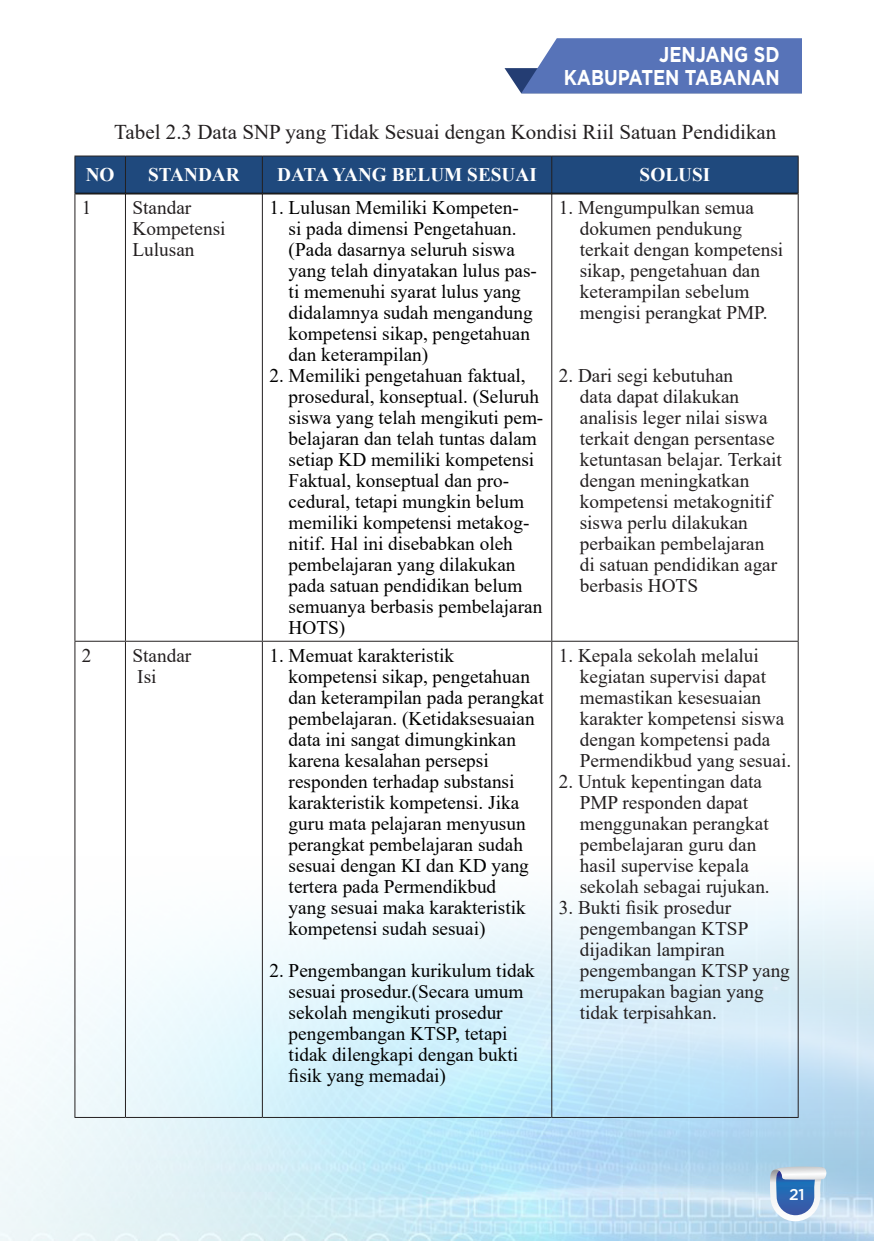
<style>
.page{position:relative;width:874px;height:1241px;background:#fff}
.page>*{position:absolute;margin:0;border:0;box-sizing:border-box;transform-origin:0 0}
.t1{font:700 21.35px/23.1px "Gotham";color:#fff;text-align:right;scale:.85 1}
.t2{font:21px "Times New Roman";color:#231f20}
.List_Paragraph{font:19.25px/21px "Times New Roman";color:#000}
.t3{font:19.25px/21px "Times New Roman";color:#231f20}
.Normal__Web{font:700 19.25px "Times New Roman";color:#fff}
.t4{font:500 15.58px "Gotham";color:#fff}
</style>
<div class="page">
<img style="left:0;top:640px;width:873px;height:600px">
<svg style="left:504px;top:38px;width:297px;height:55px;background:#657fbd"></svg>
<svg style="left:769px;top:1166px;width:58px;height:55px"></svg>
<div style="left:75px;top:156px;width:722px;height:37px;background:#1f497d"></div>
<hr style="left:74px;top:193px;width:1px;height:447px;background:#231f20">
<hr style="left:125px;top:194px;width:1px;height:446px;background:#231f20">
<hr style="left:262px;top:194px;width:1px;height:446px;background:#231f20">
<hr style="left:551px;top:194px;width:1px;height:446px;background:#231f20">
<hr style="left:797px;top:193px;width:1px;height:447px;background:#231f20">
<hr style="left:74px;top:640px;width:51px;height:1px;background:#231f20">
<hr style="left:74px;top:641px;width:1px;height:475px;background:#231f20">
<hr style="left:125px;top:640px;width:137px;height:1px;background:#231f20">
<hr style="left:125px;top:641px;width:1px;height:475px;background:#231f20">
<hr style="left:262px;top:640px;width:289px;height:1px;background:#231f20">
<hr style="left:262px;top:641px;width:1px;height:475px;background:#231f20">
<hr style="left:551px;top:640px;width:247px;height:1px;background:#231f20">
<hr style="left:551px;top:641px;width:1px;height:475px;background:#231f20">
<hr style="left:797px;top:641px;width:1px;height:475px;background:#231f20">
<hr style="left:74px;top:1116px;width:51px;height:1px;background:#231f20">
<hr style="left:125px;top:1116px;width:137px;height:1px;background:#231f20">
<hr style="left:262px;top:1116px;width:289px;height:1px;background:#231f20">
<hr style="left:551px;top:1116px;width:247px;height:1px;background:#231f20">
<hr style="left:74px;top:155px;width:51px;height:1px;background:#231f20">
<hr style="left:74px;top:156px;width:1px;height:37px;background:#231f20">
<hr style="left:125px;top:155px;width:137px;height:1px;background:#231f20">
<hr style="left:125px;top:156px;width:1px;height:37px;background:#231f20">
<hr style="left:262px;top:155px;width:289px;height:1px;background:#231f20">
<hr style="left:262px;top:156px;width:1px;height:37px;background:#231f20">
<hr style="left:551px;top:155px;width:247px;height:1px;background:#231f20">
<hr style="left:551px;top:156px;width:1px;height:37px;background:#231f20">
<hr style="left:797px;top:156px;width:1px;height:37px;background:#231f20">
<hr style="left:75px;top:193px;width:50px;height:1px;background:#000">
<hr style="left:75px;top:194px;width:50px;height:1px;background:#000">
<hr style="left:125px;top:193px;width:137px;height:1px;background:#000">
<hr style="left:125px;top:194px;width:137px;height:1px;background:#000">
<hr style="left:262px;top:193px;width:289px;height:1px;background:#000">
<hr style="left:262px;top:194px;width:289px;height:1px;background:#000">
<hr style="left:551px;top:193px;width:246px;height:1px;background:#000">
<hr style="left:551px;top:194px;width:246px;height:1px;background:#000">
<p class="t1" style="left:563px;top:43px;width:255px">JENJANG SD<br>KABUPATEN TABANAN</p>
<p class="t2" style="left:114px;top:117px;width:663px">Tabel 2.3 Data SNP yang Tidak Sesuai dengan Kondisi Riil Satuan Pendidikan</p>
<p class="Normal__Web" style="left:86px;top:161px;width:30px">NO</p>
<p class="Normal__Web" style="left:148px;top:161px;width:93px">STANDAR</p>
<p class="Normal__Web" style="left:277px;top:161px;width:261px">DATA YANG BELUM SESUAI</p>
<p class="Normal__Web" style="left:639px;top:161px;width:72px">SOLUSI</p>
<p class="t3" style="left:82px;top:196px;width:11px">1</p>
<p class="t3" style="left:132px;top:196px;width:95px">Standar<br>Kompetensi<br>Lulusan</p>
<p class="List_Paragraph" style="left:288px;top:196px;width:250px;text-indent:-19px">1. Lulusan Memiliki Kompeten-<br>si pada dimensi Pengetahuan. (Pada dasarnya seluruh siswa yang telah dinyatakan lulus pas&shy;ti memenuhi syarat lulus yang didalamnya sudah mengandung kompetensi sikap, pengetahuan dan keterampilan)</p>
<p class="List_Paragraph" style="left:288px;top:364px;width:256px;text-indent:-19px">2. Memiliki pengetahuan faktual, prosedural, konseptual. (Seluruh siswa yang telah mengikuti pem&shy;belajaran dan telah tuntas dalam setiap KD memiliki kompetensi<br>Faktual, konseptual dan pro&shy;cedural, tetapi mungkin belum memiliki kompetensi metakog&shy;nitif. Hal ini disebabkan oleh pembelajaran yang dilakukan pada satuan pendidikan belum semuanya berbasis pembelajaran<br>HOTS)</p>
<p class="t3" style="left:579px;top:196px;width:205px;text-indent:-21px">1. Mengumpulkan semua dokumen pendukung terkait dengan kompetensi sikap, pengetahuan dan keterampilan sebelum mengisi perangkat PMP.</p>
<p class="t3" style="left:579px;top:364px;width:203px;text-indent:-21px">2. Dari segi kebutuhan<br>data dapat dilakukan analisis leger nilai siswa terkait dengan persentase ketuntasan belajar. Terkait dengan meningkatkan kompetensi metakognitif siswa perlu dilakukan perbaikan pembelajaran di satuan pendidikan agar berbasis HOTS</p>
<p class="t3" style="left:82px;top:644px;width:11px">2</p>
<p class="t3" style="left:132px;top:644px;width:60px">Standar</p>
<p class="t3" style="left:137px;top:665px;width:21px">Isi</p>
<p class="List_Paragraph" style="left:288px;top:644px;width:256px;text-indent:-19px">1. Memuat karakteristik kompetensi sikap, pengetahuan dan keterampilan pada perangkat pembelajaran. (Ketidaksesuaian data ini sangat dimungkinkan karena kesalahan persepsi responden terhadap substansi karakteristik kompetensi. Jika guru mata pelajaran menyusun perangkat pembelajaran sudah sesuai dengan KI dan KD yang tertera pada Permendikbud<br>yang sesuai maka karakteristik kompetensi sudah sesuai)</p>
<p class="List_Paragraph" style="left:288px;top:959px;width:247px;text-indent:-19px">2. Pengembangan kurikulum tidak sesuai prosedur.(Secara umum sekolah mengikuti prosedur pengembangan KTSP, tetapi tidak dilengkapi dengan bukti fisik yang memadai)</p>
<p class="t3" style="left:579px;top:644px;width:213px;text-indent:-21px">1. Kepala sekolah melalui kegiatan supervisi dapat memastikan kesesuaian karakter kompetensi siswa dengan kompetensi pada<br>Permendikbud yang sesuai.</p>
<p class="t3" style="left:579px;top:770px;width:191px;text-indent:-21px">2. Untuk kepentingan data<br>PMP responden dapat menggunakan perangkat pembelajaran guru dan hasil supervise kepala sekolah sebagai rujukan.</p>
<p class="t3" style="left:579px;top:896px;width:211px;text-indent:-21px">3. Bukti fisik prosedur pengembangan KTSP dijadikan lampiran pengembangan KTSP yang merupakan bagian yang tidak terpisahkan.</p>
<p class="t4" style="left:788px;top:1183px;width:17px">21</p>
</div>
